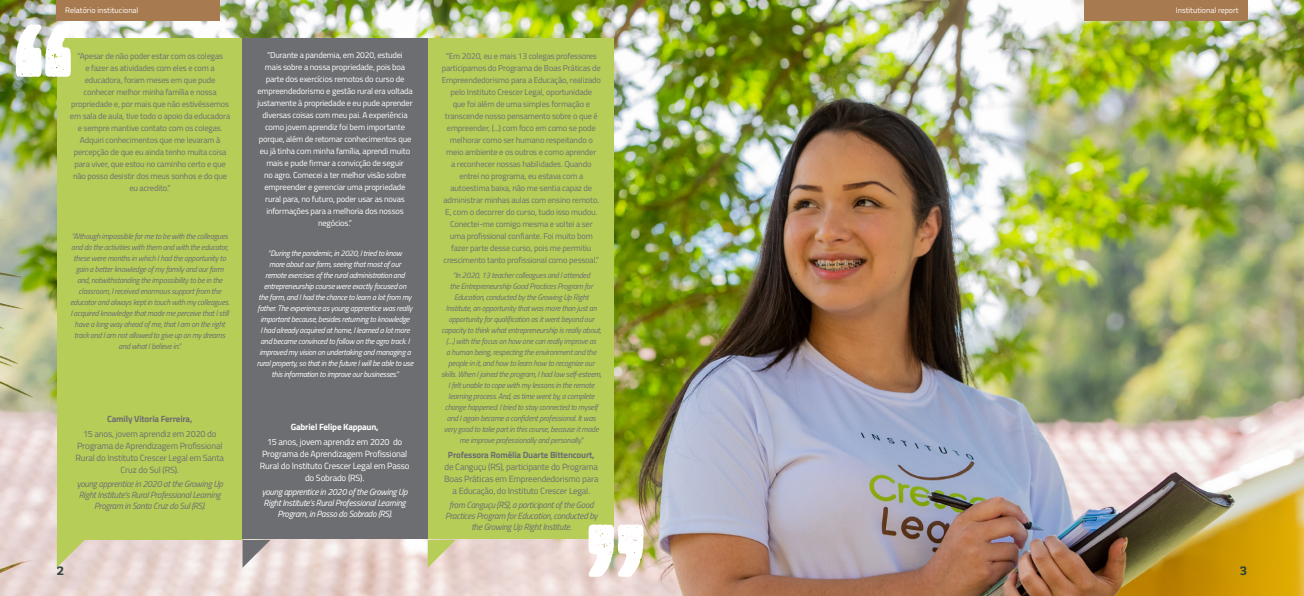
<style>
.page{position:relative;width:1304px;height:596px;background:#fff}
.page>*{position:absolute;margin:0;border:0;box-sizing:border-box;transform-origin:0 0}
.t1{font:700 12px "Bitter";color:#30433c}
.t2{font:9px/12px "Titillium";letter-spacing:-.02em;color:#6d6e71;text-align:center}
.t3{font:italic 9px/11px "Titillium";letter-spacing:-.03em;color:#6d6e71;text-align:center}
.t4{font:9px/12px "Titillium";letter-spacing:-.02em;color:#fff;text-align:center}
.t5{font:italic 9px/11px "Titillium";letter-spacing:-.03em;color:#fff;text-align:center}
.t6{font:700 9px "Titillium";letter-spacing:-.02em;color:#6d6e71}
.t7{font:700 9px "Titillium";letter-spacing:-.02em;color:#fff}
.t8{font:8.5px/12px "Titillium";letter-spacing:-.02em;color:#6d6e71;text-align:center}
.t9{font:8.5px/12px "Titillium";letter-spacing:-.02em;color:#fff;text-align:center}
.t10{font:italic 8px/11px "Titillium";letter-spacing:-.03em;color:#6d6e71;text-align:center}
.t11{font:italic 8px/11px "Titillium";letter-spacing:-.03em;color:#fff;text-align:center}
.t12{font:8px "Titillium";color:#fff}
</style>
<div class="page">
<img style="left:0;top:0;width:1304px;height:595px">
<svg style="left:338px;top:0;width:10px;height:6px"></svg>
<svg style="left:204px;top:35px;width:34px;height:3px"></svg>
<img style="left:255px;top:1px;width:77px;height:37px">
<svg style="left:727px;top:0;width:14px;height:13px"></svg>
<svg style="left:973px;top:0;width:15px;height:8px"></svg>
<svg style="left:814px;top:0;width:26px;height:13px"></svg>
<svg style="left:753px;top:24px;width:38px;height:25px"></svg>
<svg style="left:883px;top:11px;width:42px;height:20px"></svg>
<svg style="left:944px;top:9px;width:20px;height:13px"></svg>
<svg style="left:1015px;top:0;width:37px;height:10px"></svg>
<svg style="left:836px;top:32px;width:23px;height:28px"></svg>
<svg style="left:767px;top:0;width:27px;height:12px"></svg>
<svg style="left:1267px;top:0;width:20px;height:38px"></svg>
<svg style="left:1270px;top:82px;width:31px;height:20px"></svg>
<svg style="left:1298px;top:7px;width:6px;height:19px"></svg>
<svg style="left:696px;top:10px;width:19px;height:28px"></svg>
<svg style="left:449px;top:15px;width:20px;height:23px"></svg>
<svg style="left:338px;top:34px;width:29px;height:4px"></svg>
<svg style="left:602px;top:10px;width:26px;height:14px"></svg>
<svg style="left:517px;top:0;width:42px;height:12px"></svg>
<svg style="left:478px;top:1px;width:20px;height:13px"></svg>
<svg style="left:390px;top:13px;width:37px;height:22px"></svg>
<svg style="left:640px;top:11px;width:35px;height:40px"></svg>
<div style="left:428px;top:38px;width:185px;height:501px;background:#b6cd58"></div>
<div style="left:57px;top:38px;width:186px;height:501px;background:#b6cd58"></div>
<div style="left:243px;top:38px;width:185px;height:501px;background:#6d6e71"></div>
<svg style="left:57px;top:539px;width:28px;height:28px"></svg>
<svg style="left:243px;top:539px;width:27px;height:28px"></svg>
<svg style="left:428px;top:539px;width:27px;height:28px"></svg>
<svg style="left:588px;top:524px;width:55px;height:52px"></svg>
<svg style="left:160px;top:21px;width:41px;height:8px"></svg>
<img style="left:0;top:0;width:152px;height:163px">
<div style="left:57px;top:0;width:163px;height:21px;background:#a87a4f"></div>
<div style="left:1084px;top:0;width:163px;height:21px;background:#a87a4f"></div>
<p class="t12" style="left:65px;top:5px;width:75px">Relatório institucional</p>
<p class="t12" style="left:1176px;top:5px;width:65px">Institutional report</p>
<p class="t8" style="left:70px;top:49px;width:162px">“Apesar de não poder estar com os colegas<br>e fazer as atividades com eles e com a educadora, foram meses em que pude conhecer melhor minha família e nossa propriedade e, por mais que não estivéssemos em sala de aula, tive todo o apoio da educadora e sempre mantive contato com os colegas.<br>Adquiri conhecimentos que me levaram à percepção de que eu ainda tenho muita coisa para viver, que estou no caminho certo e que não posso desistir dos meus sonhos e do que eu acredito.”</p>
<p class="t10" style="left:70px;top:230px;width:161px">“Although impossible for me to be with the colleagues and do the activities with them and with the educator, these were months in which I had the opportunity to gain a better knowledge of my family and our farm and, notwithstanding the impossibility to be in the classroom, I received enormous support from the educator and always kept in touch with my colleagues.<br>I acquired knowledge that made me perceive that I still have a long way ahead of me, that I am on the right track and I am not allowed to give up on my dreams and what I believe in.”</p>
<p class="t6" style="left:107px;top:411px;width:87px">Camily Vitoria Ferreira,</p>
<p class="t2" style="left:76px;top:427px;width:150px">15 anos, jovem aprendiz em 2020 do<br>Programa de Aprendizagem Profissional<br>Rural do Instituto Crescer Legal em Santa<br>Cruz do Sul (RS).</p>
<p class="t3" style="left:77px;top:477px;width:148px">young apprentice in 2020 at the Growing Up<br>Right Institute’s Rural Professional Learning<br>Program in Santa Cruz do Sul (RS).</p>
<h1 class="t1" style="left:57px;top:563px;width:9px">2</h1>
<p class="t9" style="left:257px;top:48px;width:157px">“Durante a pandemia, em 2020, estudei<br>mais sobre a nossa propriedade, pois boa parte dos exercícios remotos do curso de empreendedorismo e gestão rural era voltada justamente à propriedade e eu pude aprender diversas coisas com meu pai. A experiência como jovem aprendiz foi bem importante porque, além de retomar conhecimentos que eu já tinha com minha família, aprendi muito mais e pude firmar a convicção de seguir<br>no agro. Comecei a ter melhor visão sobre empreender e gerenciar uma propriedade rural para, no futuro, poder usar as novas informações para a melhoria dos nossos negócios.”</p>
<p class="t11" style="left:257px;top:247px;width:158px">“During the pandemic, in 2020, I tried to know<br>more about our farm, seeing that most of our<br>remote exercises of the rural administration and entrepreneurship course were exactly focused on<br>the farm, and I had the chance to learn a lot from my father. The experience as young apprentice was really important because, besides returning to knowledge<br>I had already acquired at home, I learned a lot more and became convinced to follow on the agro track. I improved my vision on undertaking and managing a rural property, so that in the future I will be able to use this information to improve our businesses.”</p>
<p class="t7" style="left:291px;top:419px;width:89px">Gabriel Felipe Kappaun,</p>
<p class="t4" style="left:260px;top:435px;width:151px">15 anos, jovem aprendiz em 2020 do<br>Programa de Aprendizagem Profissional<br>Rural do Instituto Crescer Legal em Passo do Sobrado (RS).</p>
<p class="t5" style="left:262px;top:485px;width:147px">young apprentice in 2020 of the Growing Up<br>Right Institute’s Rural Professional Learning<br>Program, in Passo do Sobrado (RS).</p>
<p class="t8" style="left:442px;top:49px;width:161px">“Em 2020, eu e mais 13 colegas professores participamos do Programa de Boas Práticas de Empreendedorismo para a Educação, realizado pelo Instituto Crescer Legal, oportunidade<br>que foi além de uma simples formação e transcende nosso pensamento sobre o que é empreender, (...) com foco em como se pode melhorar como ser humano respeitando o meio ambiente e os outros e como aprender<br>a reconhecer nossas habilidades. Quando entrei no programa, eu estava com a autoestima baixa, não me sentia capaz de administrar minhas aulas com ensino remoto.<br>E, com o decorrer do curso, tudo isso mudou.<br>Conectei-me comigo mesma e voltei a ser uma profissional confiante. Foi muito bom fazer parte desse curso, pois me permitiu crescimento tanto profissional como pessoal.”</p>
<p class="t10" style="left:441px;top:269px;width:162px">“In 2020, 13 teacher colleagues and I attended<br>the Entrepreneurship Good Practices Program for Education, conducted by the Growing Up Right Institute, an opportunity that was more than just an opportunity for qualification as it went beyond our capacity to think what entrepreneurship is really about, (…) with the focus on how one can really improve as<br>a human being, respecting the environment and the people in it, and how to learn how to recognize our skills. When I joined the program, I had low self-esteem, I felt unable to cope with my lessons in the remote learning process. And, as time went by, a complete change happened. I tried to stay connected to myself and I again became a confident professional. It was very good to take part in this course, because it made me improve professionally and personally.”</p>
<p class="t6" style="left:448px;top:448px;width:148px">Professora Romélia Duarte Bittencourt,</p>
<p class="t2" style="left:444px;top:460px;width:156px">de Canguçu (RS), participante do Programa<br>Boas Práticas em Empreendedorismo para a Educação, do Instituto Crescer Legal.</p>
<p class="t3" style="left:445px;top:498px;width:154px">from Canguçu (RS), a participant of the Good<br>Practices Program for Education, conducted by the Growing Up Right Institute.</p>
<h1 class="t1" style="left:1240px;top:563px;width:9px">3</h1>
</div>
